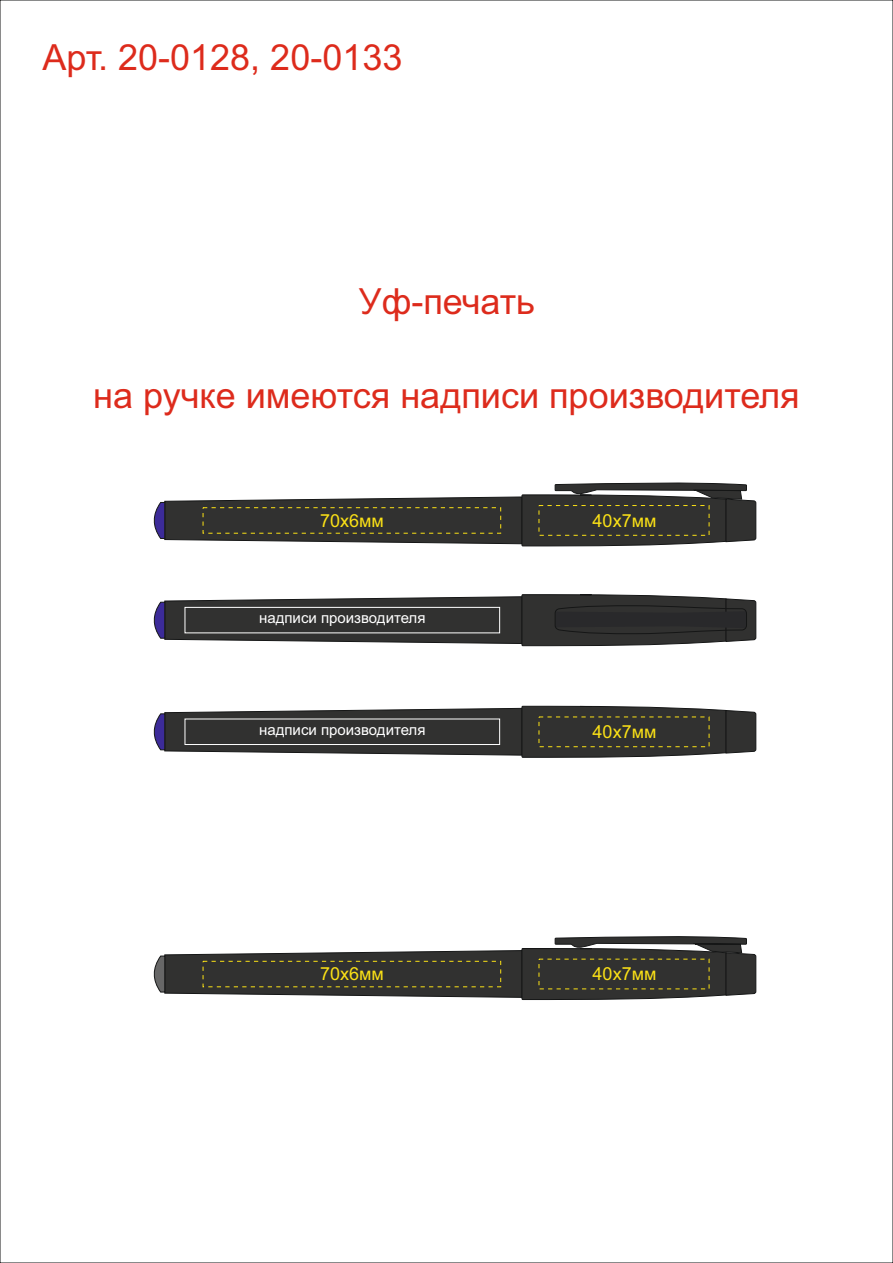
<style>
.page{position:relative;width:893px;height:1263px;background:#fff}
.page>*{position:absolute;margin:0;border:0;box-sizing:border-box;transform-origin:0 0}
.t1{font:36px "Arial";color:#dd2b1c}
.t2{font:18px "Arial";color:#fbe116}
.t3{font:15px "Arial";color:#fff}
</style>
<div class="page">
<svg style="left:153px;top:482px;width:604px;height:65px"></svg>
<svg style="left:153px;top:705px;width:604px;height:53px;background:#50504f"></svg>
<svg style="left:153px;top:594px;width:604px;height:52px;background:#4e4e4e"></svg>
<div style="left:185px;top:718px;width:315px;height:27px;border:1px solid #fff"></div>
<svg style="left:153px;top:936px;width:604px;height:64px"></svg>
<p class="t1" style="left:42px;top:43px;width:361px">Арт. 20-0128, 20-0133</p>
<p class="t1" style="left:359px;top:288px;width:178px">Уф-печать</p>
<p class="t1" style="left:93px;top:382px;width:708px">на ручке имеются надписи производителя</p>
<p class="t2" style="left:320px;top:514px;width:65px">70х6мм</p>
<p class="t2" style="left:593px;top:514px;width:65px">40х7мм</p>
<p class="t3" style="left:259px;top:612px;width:168px">надписи производителя</p>
<p class="t3" style="left:259px;top:724px;width:168px">надписи производителя</p>
<p class="t2" style="left:593px;top:725px;width:65px">40х7мм</p>
<p class="t2" style="left:320px;top:967px;width:65px">70х6мм</p>
<p class="t2" style="left:593px;top:967px;width:65px">40х7мм</p>
</div>
